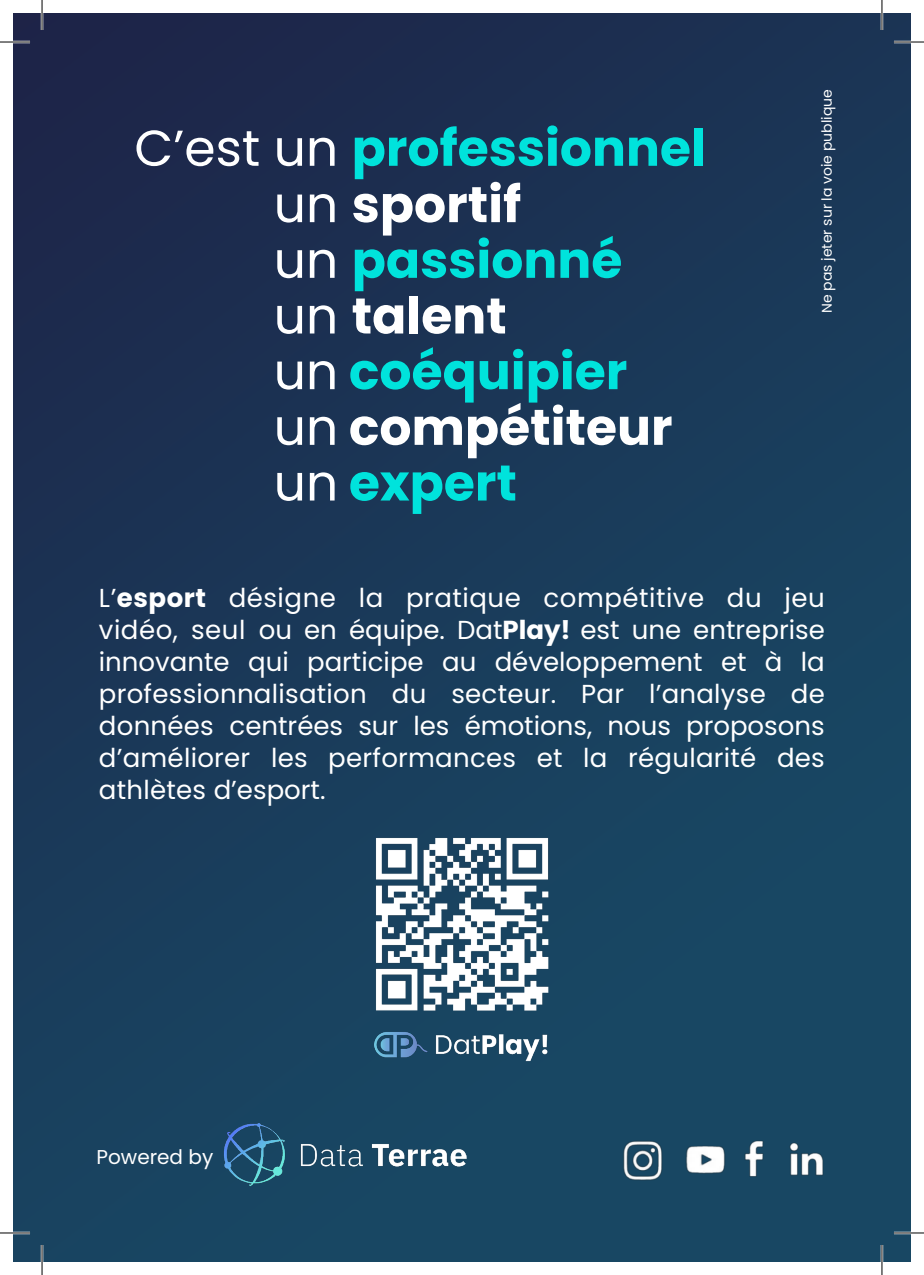
<style>
.page{position:relative;width:924px;height:1275px;background:#fff}
.page>*{position:absolute;margin:0;border:0;box-sizing:border-box;transform-origin:0 0}
.t1{font:700 50.4px "Poppins";color:#00e3dc}
.t2{font:700 50.4px "Poppins";color:#fff}
.t3{font:26px/32px "Poppins";letter-spacing:.01em;color:#fff;text-align:justify}
.t4{font:20px "Poppins";color:#fff}
.t5{font:14px "Poppins";color:#fff}
.s1{font-weight:400;color:#fff}
.s2{font-weight:400}
.s3{font-weight:700}
</style>
<div class="page">
<img style="left:14px;top:14px;width:895px;height:1247px">
<img style="left:615px;top:1128px;width:56px;height:59px">
<img style="left:784px;top:1133px;width:40px;height:52px">
<img style="left:683px;top:1140px;width:45px;height:38px">
<img style="left:740px;top:1126px;width:27px;height:56px">
<img style="left:223px;top:1121px;width:243px;height:67px">
<img style="left:364px;top:829px;width:195px;height:191px">
<img style="left:375px;top:1032px;width:173px;height:30px">
<hr style="left:0;top:41px;width:30px;height:2px;background:#fff">
<hr style="left:893px;top:41px;width:30px;height:2px;background:#fff">
<hr style="left:0;top:1231px;width:30px;height:3px;background:#fff">
<hr style="left:893px;top:1231px;width:30px;height:3px;background:#fff">
<hr style="left:41px;top:0;width:2px;height:30px;background:#fff">
<hr style="left:41px;top:1245px;width:2px;height:30px;background:#fff">
<hr style="left:880px;top:0;width:2px;height:30px;background:#fff">
<hr style="left:880px;top:1245px;width:2px;height:30px;background:#fff">
<hr style="left:0;top:42px;width:30px;height:1px;background:#000">
<hr style="left:893px;top:42px;width:30px;height:1px;background:#000">
<hr style="left:0;top:1232px;width:30px;height:1px;background:#000">
<hr style="left:893px;top:1232px;width:30px;height:1px;background:#000">
<hr style="left:42px;top:0;width:1px;height:30px;background:#000">
<hr style="left:42px;top:1245px;width:1px;height:30px;background:#000">
<hr style="left:881px;top:0;width:1px;height:30px;background:#000">
<hr style="left:881px;top:1245px;width:1px;height:30px;background:#000">
<p class="t1" style="left:134px;top:119px;width:572px"><span class="s1">C’est un</span> professionnel</p>
<p class="t2" style="left:273px;top:175px;width:249px"><span class="s2">un</span> sportif</p>
<p class="t1" style="left:273px;top:231px;width:350px"><span class="s1">un</span> passionné</p>
<p class="t2" style="left:273px;top:287px;width:234px"><span class="s2">un</span> talent</p>
<p class="t1" style="left:273px;top:342px;width:355px"><span class="s1">un</span> coéquipier</p>
<p class="t2" style="left:273px;top:398px;width:400px"><span class="s2">un</span> compétiteur</p>
<p class="t1" style="left:273px;top:453px;width:244px"><span class="s1">un</span> expert</p>
<p class="t5" style="left:818px;top:313px;width:225px;rotate:-90deg">Ne pas jeter sur la voie publique</p>
<p class="t3" style="left:99px;top:582px;width:727px">L’<span class="s3">esport</span> désigne la pratique compétitive du jeu vidéo, seul ou en équipe. Dat<span class="s3">Play!</span> est une entreprise innovante qui participe au développement et à la professionnalisation du secteur. Par l’analyse de données centrées sur les émotions, nous proposons d’améliorer les performances et la régularité des athlètes d’esport.</p>
<p class="t4" style="left:96px;top:1145px;width:118px">Powered by</p>
</div>
